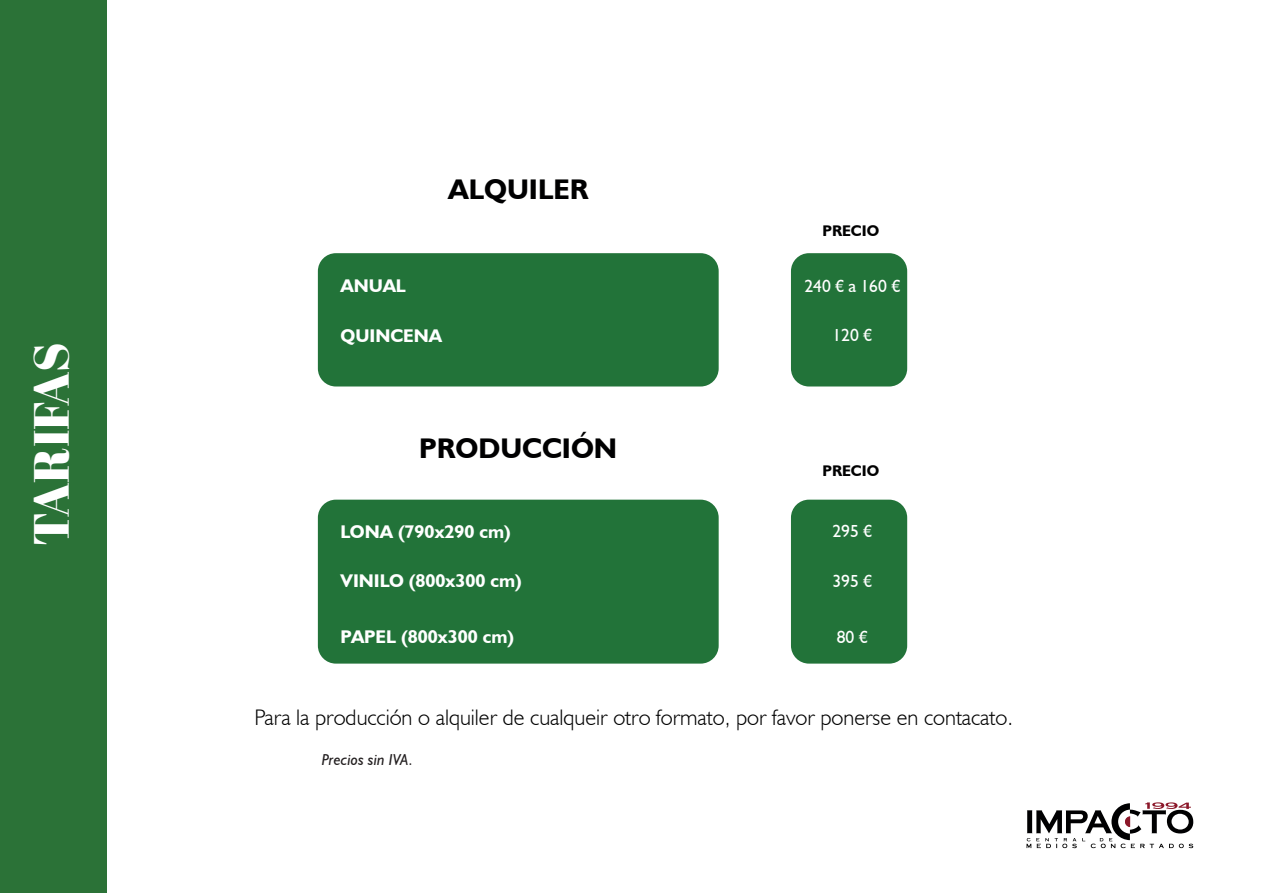
<style>
.page{position:relative;width:1263px;height:893px;background:#fff}
.page>*{position:absolute;margin:0;border:0;box-sizing:border-box;transform-origin:0 0}
.t1{font:49.5px "Abril Fatface";letter-spacing:-.005em;color:#fff}
.t2{font:700 28.35px "Humanist 521 BT";color:#000001}
.Estilo_de_párrafo_1{font:300 22.5px "Humanist 521 BT";color:#000001}
.Body___M3{font:700 18.3px "Humanist 521 BT";color:#fff}
.t3{font:17.55px "Humanist 521 BT";color:#fff}
.t4{font:italic 15.9px "Humanist 521 BT";color:#231f20}
.t5{font:700 15.45px "Humanist 521 BT";color:#000001}
</style>
<div class="page">
<div style="left:791px;top:500px;width:116px;height:164px;background:#227339;border-radius:18px"></div>
<div style="left:791px;top:253px;width:116px;height:133px;background:#227339;border-radius:18px"></div>
<div style="left:318px;top:500px;width:401px;height:164px;background:#227339;border-radius:18px"></div>
<div style="left:318px;top:253px;width:401px;height:133px;background:#227339;border-radius:18px"></div>
<div style="left:0;top:0;width:106px;height:893px;background:#2b7237"></div>
<svg style="left:1026px;top:802px;width:167px;height:46px"></svg>
<p class="t1" style="left:17px;top:546px;width:205px;rotate:-90deg">TARIFAS</p>
<p class="t2" style="left:448px;top:171px;width:142px">ALQUILER</p>
<p class="t5" style="left:822px;top:221px;width:58px">PRECIO</p>
<p class="Body___M3" style="left:341px;top:274px;width:67px">ANUAL</p>
<p class="t3" style="left:804px;top:275px;width:97px">240 € a 160 €</p>
<p class="Body___M3" style="left:341px;top:324px;width:103px">QUINCENA</p>
<p class="t3" style="left:832px;top:325px;width:41px">120 €</p>
<p class="t2" style="left:419px;top:431px;width:199px">PRODUCCIÓN</p>
<p class="t5" style="left:822px;top:461px;width:58px">PRECIO</p>
<p class="Body___M3" style="left:341px;top:520px;width:172px">LONA (790x290 cm)</p>
<p class="t3" style="left:832px;top:520px;width:41px">295 €</p>
<p class="Body___M3" style="left:341px;top:570px;width:183px">VINILO (800x300 cm)</p>
<p class="t3" style="left:832px;top:570px;width:41px">395 €</p>
<p class="Body___M3" style="left:341px;top:625px;width:175px">PAPEL (800x300 cm)</p>
<p class="t3" style="left:837px;top:626px;width:32px">80 €</p>
<p class="Estilo_de_párrafo_1" style="left:255px;top:703px;width:760px">Para la producción o alquiler de cualqueir otro formato, por favor ponerse en contacato.</p>
<p class="t4" style="left:322px;top:750px;width:93px">Precios sin IVA.</p>
</div>
